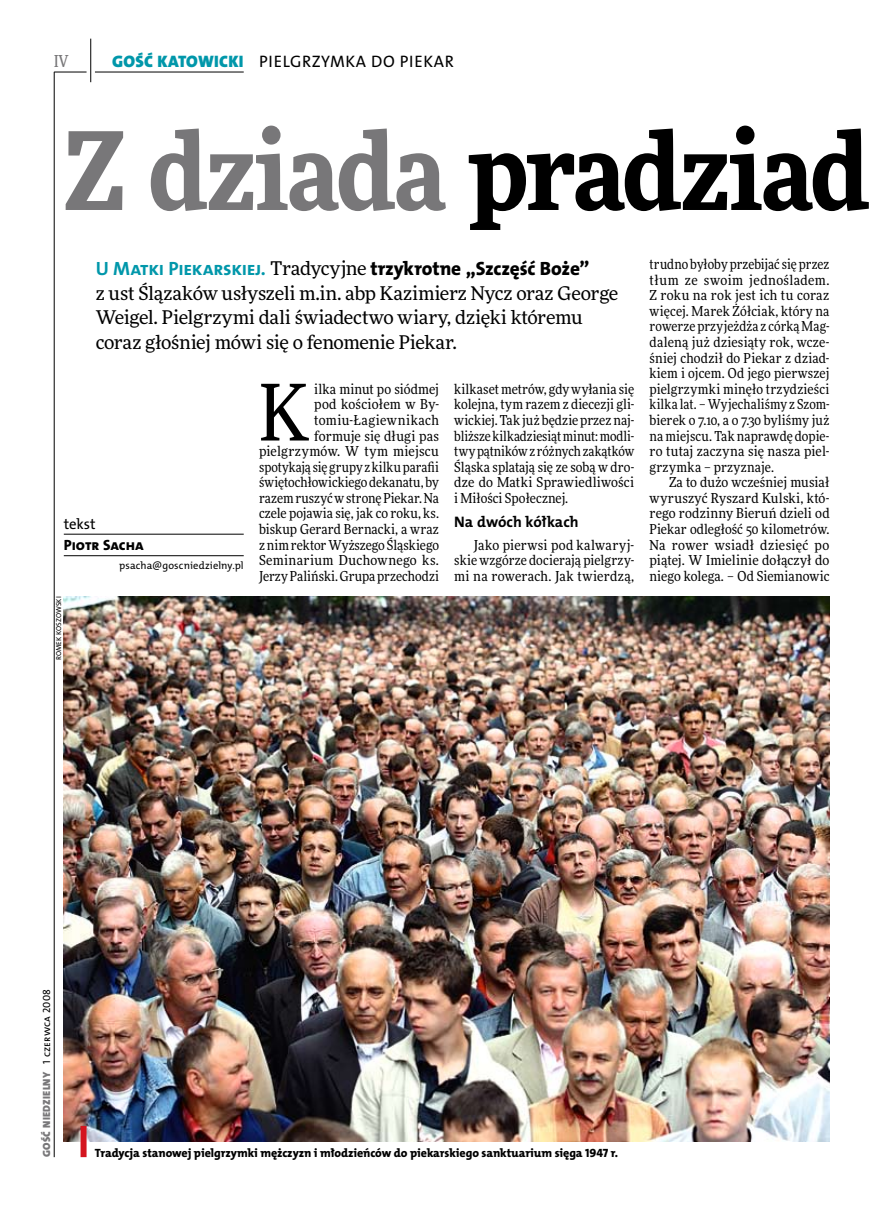
<style>
.page{position:relative;width:872px;height:1221px;background:#fff}
.page>*{position:absolute;margin:0;border:0;box-sizing:border-box;transform-origin:0 0}
.t1{font:900 108px "Freeday Narrow";letter-spacing:-.015em;color:#000}
.t2{font:78.15px "Freeday Narrow News";color:#000}
.t3{font:19.35px "The Mix HP8 Ex Bld";letter-spacing:-.01em;color:#000}
.t4{font:18.9px/24.9px "Freeday News";letter-spacing:-.015em;color:#000}
.t5{font:16.65px "The Mix HP5 Plain";letter-spacing:.06em;color:#000}
.t6{font:16.65px "The Mix HP9 Blk";letter-spacing:.02em;color:#0097aa}
.t7{font:500 16.5px "Freeday Narrow";color:#787779;scale:.9 1}
.t8{font:15.3px "The Mix HP7 Bld";color:#000}
.t9{font:14.85px "The Mix HP8 Ex Bld";letter-spacing:-.005em;color:#000}
.t10{font:14.85px "The Mix HP5 Plain";color:#000}
.t11{font:13.8px/15.6px "Freeday Narrow News";letter-spacing:.01em;color:#000;text-align:justify}
.t12{font:12px "The Mix HP8 Ex Bld";letter-spacing:-.005em;color:#000}
.t13{font:10.5px "The Mix HP9 Blk";letter-spacing:.025em;color:#787779}
.t14{font:10.5px "The Mix HP5 Plain";letter-spacing:.015em;color:#000}
.t15{font:7.2px "The Mix HP5 Plain";color:#000}
.s1{color:#787779}
.s2{font-family:"The Mix HP7 Bld";color:#0097aa}
.s3{font-family:"Freeday News";font-size:18.9px}
.s4{font-family:"The Mix HP5 Plain";color:#000}
</style>
<div class="page">
<hr style="left:54px;top:72px;width:1px;height:1085px;background:#000">
<hr style="left:90px;top:39px;width:1px;height:43px;background:#000">
<hr style="left:54px;top:72px;width:33px;height:1px;background:#000">
<hr style="left:95px;top:72px;width:149px;height:1px;background:#000">
<hr style="left:64px;top:534px;width:180px;height:1px;background:#000">
<hr style="left:64px;top:555px;width:180px;height:1px;background:#000">
<img style="left:64px;top:596px;width:765px;height:545px">
<div style="left:81px;top:1125px;width:6px;height:31px;background:#d4151f"></div>
<p class="t7" style="left:54px;top:50px;width:17px">IV</p>
<p class="t6" style="left:112px;top:50px;width:133px">GOŚĆ KATOWICKI</p>
<p class="t5" style="left:259px;top:50px;width:186px">pielgrzymka do piekar</p>
<h1 class="t1" style="left:64px;top:100px;width:806px"><span class="s1">Z dziada</span> pradziad</h1>
<h3 class="t3" style="left:96px;top:255px;width:495px"><span class="s2">U Matki Piekarskiej.</span> <span class="s3">Tradycyjne</span> trzykrotne „Szczęść Boże”</h3>
<h3 class="t4" style="left:96px;top:280px;width:524px">z ust Ślązaków usłyszeli m.in. abp Kazimierz Nycz oraz George<br>Weigel. Pielgrzymi dali świadectwo wiary, dzięki któremu coraz głośniej mówi się o fenomenie Piekar.</h3>
<p class="t10" style="left:64px;top:514px;width:33px">tekst</p>
<p class="t9" style="left:64px;top:535px;width:81px">Piotr Sacha</p>
<p class="t14" style="left:119px;top:558px;width:126px">psacha@goscniedzielny.pl</p>
<p class="t15" style="left:54px;top:660px;width:65px;rotate:-90deg">Romek koszowski</p>
<p class="t11" style="left:259px;top:381px;width:181px;text-align:right">ilka minut po siódmej<br>pod kościołem w By&shy;tomiu-Łagiewnikach<br>formuje się długi pas pielgrzymów. W tym miejscu spotykają się grupy z kilku parafii świętochłowickiego dekanatu, by razem ruszyć wstronę Piekar. Na czele pojawia się, jak co roku, ks. biskup Gerard Bernacki, a wraz z nim rektor Wyższego Śląskiego<br>Seminarium Duchownego ks.<br>Jerzy Paliński. Grupa przechodzi</p>
<p class="t11" style="left:454px;top:381px;width:181px">kilkaset metrów, gdy wyłania się kolejna, tym razem z diecezji gli&shy;wickiej. Tak już będzie przez naj&shy;bliższe kilkadziesiąt minut: modli&shy;twy pątników z różnych zakątków Śląska splatają się ze sobą w dro&shy;dze do Matki Sprawiedliwości i Miłości Społecznej.</p>
<h2 class="t2" style="left:259px;top:364px;width:52px">K</h2>
<p class="t8" style="left:454px;top:512px;width:126px">Na dwóch kółkach</p>
<p class="t11" style="left:454px;top:536px;width:181px;text-indent:20px">Jako pierwsi pod kalwaryj&shy;skie wzgórze docierają pielgrzy&shy;mi na rowerach. Jak twierdzą,</p>
<p class="t11" style="left:649px;top:256px;width:181px">trudno byłoby przebijać się przez tłum ze swoim jednośladem.<br>Z roku na rok jest ich tu coraz więcej. Marek Żółciak, który na rowerze przyjeżdża z córką Mag&shy;daleną już dziesiąty rok, wcze&shy;śniej chodził do Piekar z dziad&shy;kiem i ojcem. Od jego pierwszej pielgrzymki minęło trzydzieści kilka lat. – Wyjechaliśmy z Szom&shy;bierek o 7.10, a o 7.30 byliśmy już na miejscu. Tak naprawdę dopie&shy;ro tutaj zaczyna się nasza piel&shy;grzymka – przyznaje.</p>
<p class="t11" style="left:649px;top:474px;width:181px;text-indent:20px">Za to dużo wcześniej musiał wyruszyć Ryszard Kulski, któ&shy;rego rodzinny Bieruń dzieli od Piekar odległość 50 kilometrów.<br>Na rower wsiadł dziesięć po piątej. W Imielinie dołączył do niego kolega. – Od Siemianowic</p>
<p class="t13" style="left:40px;top:1156px;width:169px;rotate:-90deg">GOŚĆ NIEDZIELNY <span class="s4">1 czerwca 2008</span></p>
<p class="t12" style="left:95px;top:1145px;width:525px">Tradycja stanowej pielgrzymki mężczyzn i młodzieńców do piekarskiego sanktuarium sięga 1947 r.</p>
</div>
